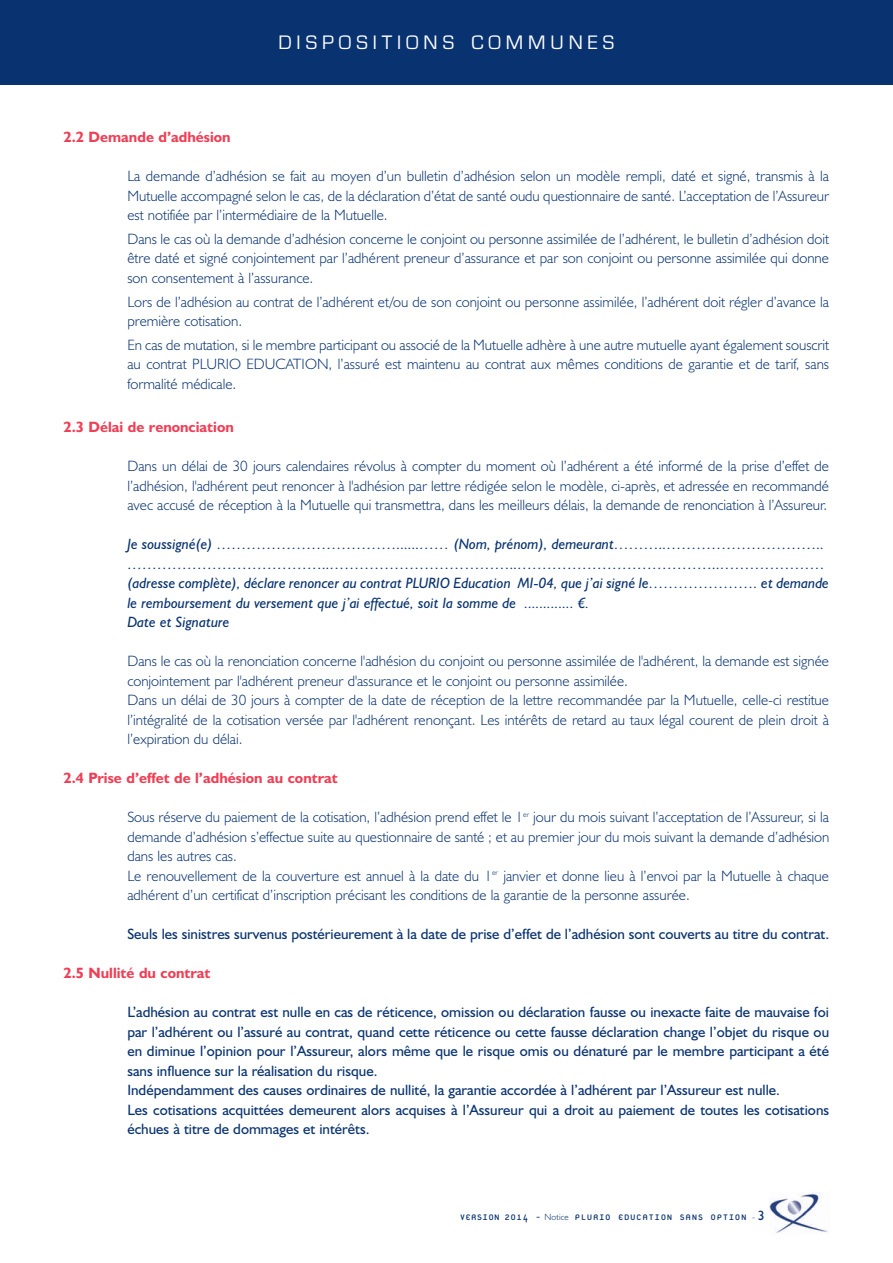
<style>
.page{position:relative;width:893px;height:1263px;background:#fff}
.page>*{position:absolute;margin:0;border:0;box-sizing:border-box;transform-origin:0 0}
.t1{font:20.25px "Eurostile";letter-spacing:.245em;color:#fff}
.t2{font:300 15px/19.5px "Humanist 521 BT";color:#093370;text-align:justify}
.t3{font:15px/19.5px "Humanist 521 BT";color:#093370}
.t4{font:italic 15px/19.5px "Humanist 521 BT";color:#093370}
.t5{font:700 15px "Humanist 521 BT";color:#ef3f56}
.t6{font:12px "Platelet";letter-spacing:.045em;color:#093370}
.s1{font-family:"Humanist 521 BT";font-weight:300;font-size:9px}
.s2{font-family:"Humanist 521 BT";font-size:13.5px}
</style>
<div class="page">
<div style="left:0;top:0;width:892px;height:85px;background:#093370"></div>
<img style="left:769px;top:1193px;width:59px;height:40px">
<h1 class="t1" style="left:278px;top:30px;width:337px">DISPOSITIONS COMMUNES</h1>
<p class="t5" style="left:64px;top:132px;width:169px">2.2 Demande d’adhésion</p>
<p class="t2" style="left:127px;top:168px;width:703px">La demande d’adhésion se fait au moyen d’un bulletin d’adhésion selon un modèle rempli, daté et signé, transmis à la Mutuelle accompagné selon le cas, de la déclaration d’état de santé oudu questionnaire de santé. L’acceptation de l’Assureur est notifiée par l’intermédiaire de la Mutuelle.</p>
<p class="t2" style="left:127px;top:231px;width:703px">Dans le cas où la demande d’adhésion concerne le conjoint ou personne assimilée de l’adhérent, le bulletin d’adhésion doit être daté et signé conjointement par l’adhérent preneur d’assurance et par son conjoint ou personne assimilée qui donne son consentement à l’assurance.</p>
<p class="t2" style="left:127px;top:293px;width:703px">Lors de l’adhésion au contrat de l’adhérent et/ou de son conjoint ou personne assimilée, l’adhérent doit régler d’avance la première cotisation.</p>
<p class="t2" style="left:127px;top:337px;width:703px">En cas de mutation, si le membre participant ou associé de la Mutuelle adhère à une autre mutuelle ayant également souscrit au contrat PLURIO EDUCATION, l’assuré est maintenu au contrat aux mêmes conditions de garantie et de tarif, sans formalité médicale.</p>
<p class="t5" style="left:64px;top:422px;width:172px">2.3 Délai de renonciation</p>
<p class="t2" style="left:127px;top:458px;width:703px">Dans un délai de 30 jours calendaires révolus à compter du moment où l’adhérent a été informé de la prise d’effet de l’adhésion, l'adhérent peut renoncer à l'adhésion par lettre rédigée selon le modèle, ci-après, et adressée en recommandé avec accusé de réception à la Mutuelle qui transmettra, dans les meilleurs délais, la demande de renonciation à l’Assureur.</p>
<p class="t4" style="left:127px;top:536px;width:703px">Je soussigné(e) ………………………………......…… (Nom, prénom), demeurant………..………………………….. …………………………………..………………………………..…………………………………..………………… (adresse complète), déclare renoncer au contrat PLURIO Education MI-04, que j’ai signé le…………………. et demande le remboursement du versement que j’ai effectué, soit la somme de ............. €.<br>Date et Signature</p>
<p class="t2" style="left:127px;top:653px;width:703px;text-align:left">Dans le cas où la renonciation concerne l'adhésion du conjoint ou personne assimilée de l'adhérent, la demande est signée conjointement par l'adhérent preneur d'assurance et le conjoint ou personne assimilée.<br>Dans un délai de 30 jours à compter de la date de réception de la lettre recommandée par la Mutuelle, celle-ci restitue l’intégralité de la cotisation versée par l'adhérent renonçant. Les intérêts de retard au taux légal courent de plein droit à l’expiration du délai.</p>
<p class="t5" style="left:64px;top:773px;width:276px">2.4 Prise d’effet de l’adhésion au contrat</p>
<p class="t2" style="left:127px;top:809px;width:703px;text-align:left">Sous réserve du paiement de la cotisation, l’adhésion prend effet le 1<sup>er</sup> jour du mois suivant l’acceptation de l’Assureur, si la demande d’adhésion s’effectue suite au questionnaire de santé ; et au premier jour du mois suivant la demande d’adhésion dans les autres cas.<br>Le renouvellement de la couverture est annuel à la date du 1<sup>er</sup> janvier et donne lieu à l’envoi par la Mutuelle à chaque adhérent d’un certificat d’inscription précisant les conditions de la garantie de la personne assurée.</p>
<p class="t3" style="left:127px;top:926px;width:703px">Seuls les sinistres survenus postérieurement à la date de prise d’effet de l’adhésion sont couverts au titre du contrat.</p>
<p class="t5" style="left:64px;top:968px;width:148px">2.5 Nullité du contrat</p>
<p class="t3" style="left:127px;top:1004px;width:703px">L’adhésion au contrat est nulle en cas de réticence, omission ou déclaration fausse ou inexacte faite de mauvaise foi par l’adhérent ou l’assuré au contrat, quand cette réticence ou cette fausse déclaration change l’objet du risque ou en diminue l’opinion pour l’Assureur, alors même que le risque omis ou dénaturé par le membre participant a été sans influence sur la réalisation du risque.<br>Indépendamment des causes ordinaires de nullité, la garantie accordée à l’adhérent par l’Assureur est nulle.<br>Les cotisations acquittées demeurent alors acquises à l’Assureur qui a droit au paiement de toutes les cotisations échues à titre de dommages et intérêts.</p>
<p class="t6" style="left:460px;top:1212px;width:306px">VERSION 2014 - <span class="s1">Notice</span> PLURIO EDUCATION SANS OPTION <span class="s1">-</span> <span class="s2">3</span></p>
</div>
